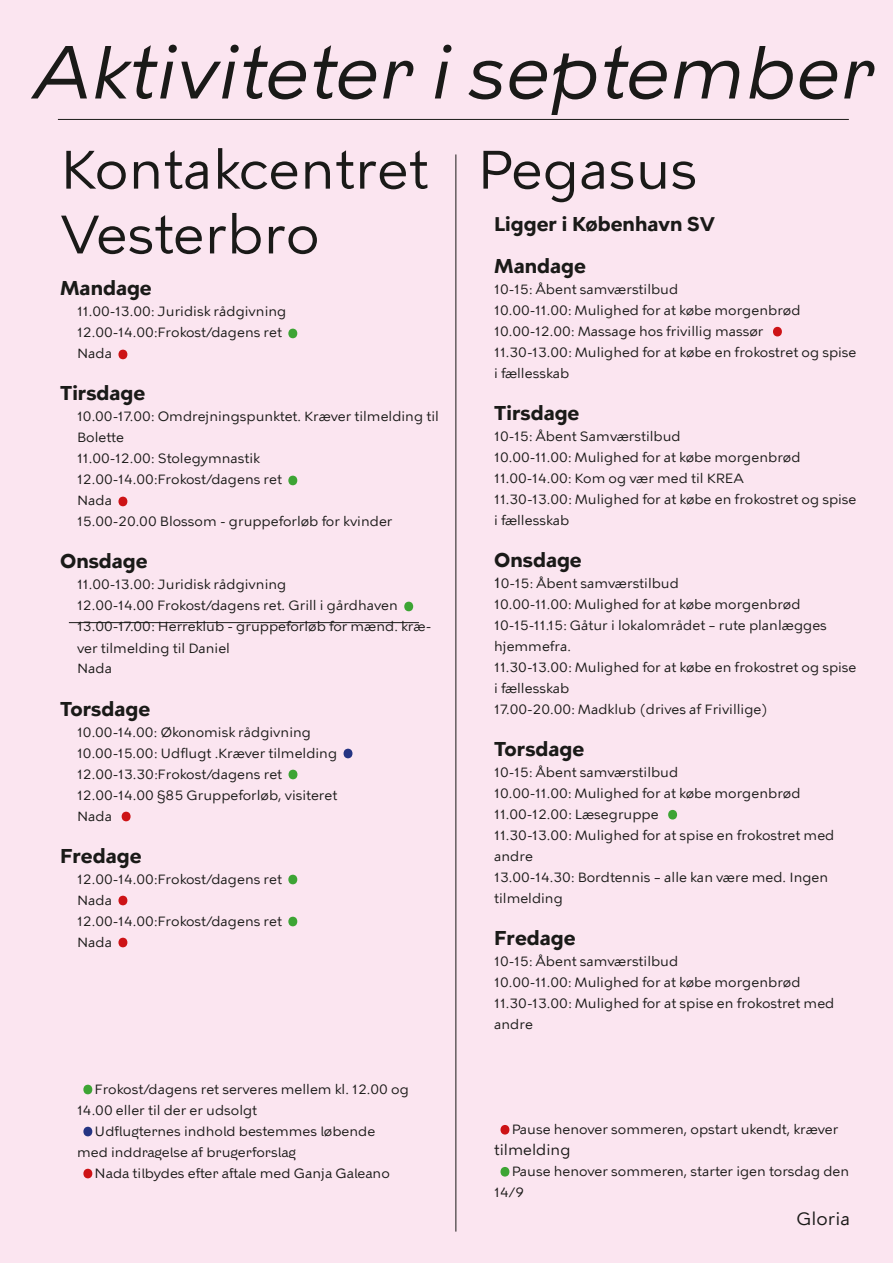
<style>
.page{position:relative;width:893px;height:1263px;background:#fbe5f0}
.page>*{position:absolute;margin:0;border:0;box-sizing:border-box;transform-origin:0 0}
.t1{font:90px "KBH Tekst";color:#3da434;scale:.9 1}
.t2{font:90px "KBH Tekst";color:#cd1316;scale:.9 1}
.t3{font:90px "KBH2";color:#cd1316;scale:.9 1}
.t4{font:90px "KBH Tekst";color:#253483;scale:.9 1}
.t5{font:90px "KBH2";color:#253483;scale:.9 1}
.t6{font:italic 75px "KBH";color:#1a1a18}
.t7{font:54px/64.8px "KBH Tekst";color:#1a1a18}
.t8{font:700 19.5px "KBH Tekst";color:#1a1a18}
.t9{font:19.5px "KBH Tekst Bold 2";color:#1a1a18}
.t10{font:18px "KBH Tekst";color:#1a1a18}
.t11{font:15px "KBH Tekst";color:#1a1a18}
.t12{font:13.5px/21px "KBH Tekst";color:#1a1a18}
.t13{font:13.5px "KBH Tekst 2";color:#1a1a18}
.t14{font:13.5px/21px "KBH2";color:#1a1a18}
.s1{font-size:15px}
</style>
<div class="page">
<hr style="left:58px;top:119px;width:791px;height:1px;background:#1a1a18">
<hr style="left:456px;top:154px;width:1px;height:1077px;background:#1a1a18">
<hr style="left:69px;top:622px;width:350px;height:1px;background:#1a1a18">
<h2 class="t6" style="left:33px;top:25px;width:843px">Aktiviteter i september</h2>
<h3 class="t7" style="left:60px;top:137px;width:370px">Kontakcentret<br>Vesterbro</h3>
<h4 class="t8" style="left:60px;top:277px;width:93px">Mandage</h4>
<p class="t12" style="left:77px;top:301px;width:211px">11.00-13.00: Juridisk rådgivning</p>
<p class="t13" style="left:77px;top:324px;width:206px">12.00-14.00:Frokost/dagens ret</p>
<p class="t1" style="left:282px;top:249px;width:25px">.</p>
<p class="t12" style="left:77px;top:343px;width:37px">Nada</p>
<p class="t2" style="left:112px;top:270px;width:25px">.</p>
<h4 class="t8" style="left:60px;top:382px;width:87px">Tirsdage</h4>
<p class="t12" style="left:77px;top:406px;width:363px">10.00-17.00: Omdrejningspunktet. Kræver tilmelding til<br>Bolette</p>
<p class="t12" style="left:77px;top:448px;width:184px">11.00-12.00: Stolegymnastik</p>
<p class="t13" style="left:77px;top:471px;width:206px">12.00-14.00:Frokost/dagens ret</p>
<p class="t1" style="left:282px;top:396px;width:25px">.</p>
<p class="t12" style="left:77px;top:490px;width:37px">Nada</p>
<p class="t2" style="left:112px;top:417px;width:25px">.</p>
<p class="t12" style="left:77px;top:511px;width:317px">15.00-20.00 Blossom - gruppeforløb for kvinder</p>
<h4 class="t8" style="left:60px;top:550px;width:89px">Onsdage</h4>
<p class="t12" style="left:77px;top:574px;width:211px">11.00-13.00: Juridisk rådgivning</p>
<p class="t13" style="left:77px;top:597px;width:322px">12.00-14.00 Frokost/dagens ret. Grill i gårdhaven</p>
<p class="t1" style="left:398px;top:522px;width:25px">.</p>
<p class="t12" style="left:77px;top:616px;width:356px">13.00-17.00: Herreklub - gruppeforløb for mænd. kræ&shy;ver tilmelding til Daniel</p>
<p class="t12" style="left:77px;top:658px;width:37px">Nada</p>
<h4 class="t8" style="left:60px;top:697px;width:92px">Torsdage</h4>
<p class="t12" style="left:77px;top:721px;width:235px">10.00-14.00: Økonomisk rådgivning</p>
<p class="t13" style="left:77px;top:744px;width:262px">10.00-15.00: Udflugt .Kræver tilmelding</p>
<p class="t4" style="left:337px;top:669px;width:25px">.</p>
<p class="t13" style="left:77px;top:765px;width:207px">12.00-13.30:Frokost/dagens ret</p>
<p class="t1" style="left:282px;top:690px;width:25px">.</p>
<p class="t12" style="left:77px;top:784px;width:262px">12.00-14.00 §85 Gruppeforløb, visiteret</p>
<p class="t12" style="left:77px;top:805px;width:37px">Nada</p>
<p class="t2" style="left:115px;top:732px;width:25px">.</p>
<h4 class="t8" style="left:60px;top:844px;width:83px">Fredage</h4>
<p class="t13" style="left:77px;top:870px;width:206px">12.00-14.00:Frokost/dagens ret</p>
<p class="t1" style="left:282px;top:795px;width:25px">.</p>
<p class="t12" style="left:77px;top:889px;width:37px">Nada</p>
<p class="t2" style="left:112px;top:816px;width:25px">.</p>
<p class="t13" style="left:77px;top:912px;width:206px">12.00-14.00:Frokost/dagens ret</p>
<p class="t1" style="left:282px;top:837px;width:25px">.</p>
<p class="t12" style="left:77px;top:931px;width:37px">Nada</p>
<p class="t2" style="left:112px;top:858px;width:25px">.</p>
<h3 class="t7" style="left:477px;top:137px;width:222px">Pegasus</h3>
<h4 class="t9" style="left:494px;top:212px;width:222px">Ligger i København SV</h4>
<h5 class="t8" style="left:494px;top:254px;width:93px">Mandage</h5>
<p class="t12" style="left:494px;top:278px;width:186px">10-15: Åbent samværstilbud</p>
<p class="t12" style="left:494px;top:299px;width:308px">10.00-11.00: Mulighed for at købe morgenbrød</p>
<p class="t12" style="left:494px;top:320px;width:271px">10.00-12.00: Massage hos frivillig massør</p>
<p class="t3" style="left:767px;top:248px;width:25px">.</p>
<p class="t12" style="left:494px;top:341px;width:364px">11.30-13.00: Mulighed for at købe en frokostret og spise i fællesskab</p>
<h5 class="t8" style="left:494px;top:401px;width:87px">Tirsdage</h5>
<p class="t12" style="left:494px;top:425px;width:188px">10-15: Åbent Samværstilbud</p>
<p class="t12" style="left:494px;top:446px;width:308px">10.00-11.00: Mulighed for at købe morgenbrød</p>
<p class="t12" style="left:494px;top:467px;width:251px">11.00-14.00: Kom og vær med til KREA</p>
<p class="t12" style="left:494px;top:488px;width:364px">11.30-13.00: Mulighed for at købe en frokostret og spise i fællesskab</p>
<h5 class="t8" style="left:494px;top:548px;width:89px">Onsdage</h5>
<p class="t12" style="left:494px;top:572px;width:186px"><span class="s1">1</span>0-15: Åbent samværstilbud</p>
<p class="t12" style="left:494px;top:593px;width:308px">10.00-11.00: Mulighed for at købe morgenbrød</p>
<p class="t12" style="left:494px;top:614px;width:334px">10-15-11.15: Gåtur i lokalområdet – rute planlægges hjemmefra.</p>
<p class="t12" style="left:494px;top:656px;width:364px">11.30-13.00: Mulighed for at købe en frokostret og spise i fællesskab</p>
<p class="t12" style="left:494px;top:698px;width:275px">17.00-20.00: Madklub (drives af Frivillige)</p>
<h5 class="t8" style="left:494px;top:737px;width:92px">Torsdage</h5>
<p class="t12" style="left:494px;top:761px;width:186px">10-15: Åbent samværstilbud</p>
<p class="t12" style="left:494px;top:782px;width:308px">10.00-11.00: Mulighed for at købe morgenbrød</p>
<p class="t12" style="left:494px;top:803px;width:166px">11.00-12.00: Læsegruppe</p>
<p class="t1" style="left:662px;top:731px;width:25px">.</p>
<p class="t12" style="left:494px;top:824px;width:342px">11.30-13.00: Mulighed for at spise en frokostret med andre</p>
<p class="t12" style="left:494px;top:866px;width:336px">13.00-14.30: Bordtennis – alle kan være med. Ingen tilmelding</p>
<h5 class="t8" style="left:494px;top:926px;width:83px">Fredage</h5>
<p class="t12" style="left:494px;top:950px;width:186px">10-15: Åbent samværstilbud</p>
<p class="t12" style="left:494px;top:971px;width:308px">10.00-11.00: Mulighed for at købe morgenbrød</p>
<p class="t12" style="left:494px;top:992px;width:342px">11.30-13.00: Mulighed for at spise en frokostret med andre</p>
<h1 class="t1" style="left:77px;top:1005px;width:25px">.</h1>
<p class="t13" style="left:95px;top:1080px;width:316px">Frokost/dagens ret serveres mellem kl. 12.00 og</p>
<p class="t12" style="left:77px;top:1099px;width:182px">14.00 eller til der er udsolgt</p>
<h1 class="t5" style="left:77px;top:1047px;width:25px">.</h1>
<p class="t14" style="left:77px;top:1120px;width:300px;text-indent:17px">Udflugternes indhold bestemmes løbende med inddragelse af brugerforslag</p>
<h1 class="t3" style="left:77px;top:1089px;width:25px">.</h1>
<p class="t14" style="left:95px;top:1162px;width:297px">Nada tilbydes efter aftale med Ganja Galeano</p>
<h1 class="t3" style="left:494px;top:1046px;width:25px">.</h1>
<p class="t12" style="left:512px;top:1118px;width:328px">Pause henover sommeren, opstart ukendt, kræver</p>
<p class="t11" style="left:494px;top:1140px;width:78px">tilmelding</p>
<h1 class="t1" style="left:494px;top:1088px;width:25px">.</h1>
<p class="t12" style="left:512px;top:1160px;width:339px">Pause henover sommeren, starter igen torsdag den</p>
<p class="t13" style="left:494px;top:1183px;width:31px">14/9</p>
<h3 class="t10" style="left:796px;top:1208px;width:55px">Gloria</h3>
</div>
